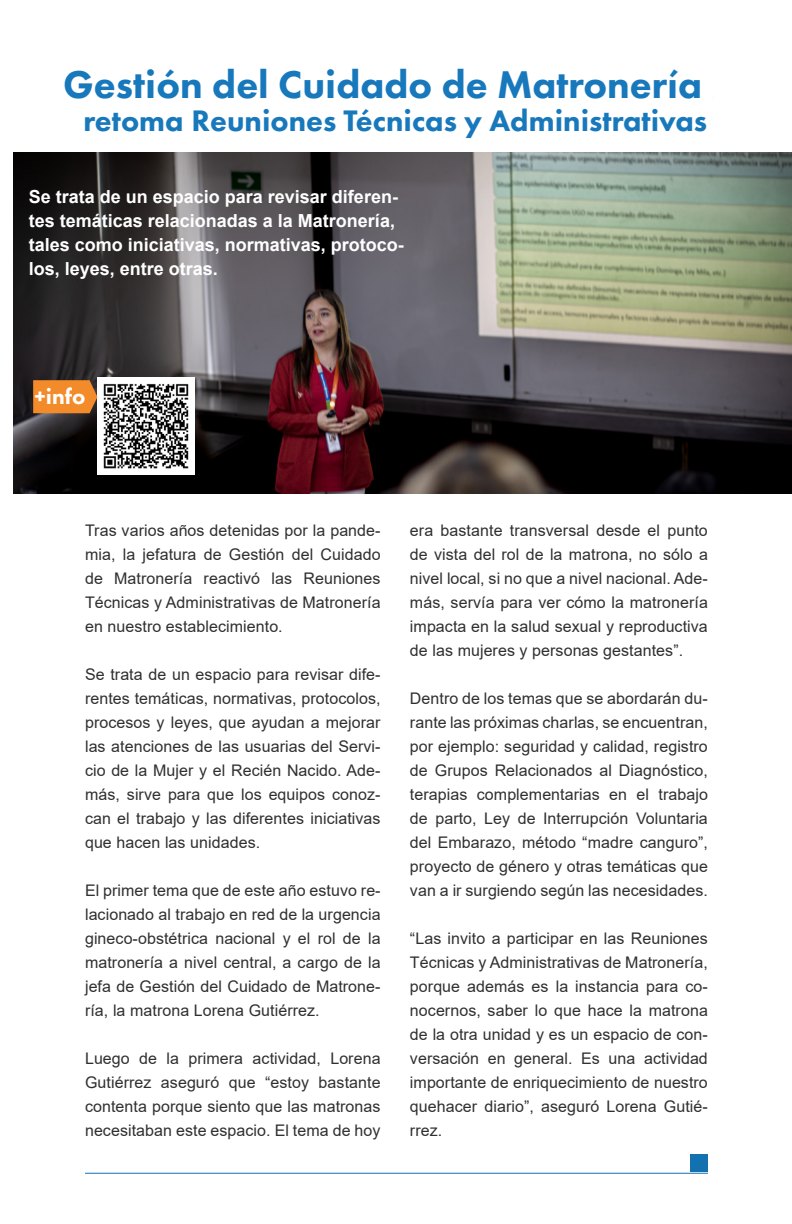
<style>
.page{position:relative;width:792px;height:1224px;background:#fff}
.page>*{position:absolute;margin:0;border:0;box-sizing:border-box;transform-origin:0 0}
.t1{font:800 40px "Futura PT";color:#1878bc}
.t2{font:800 30.8px "Futura PT";color:#1878bc}
.t3{font:800 22.4px "Futura PT";color:#fff}
.t4{font:700 18px/24px "Arial";color:#fff}
.t5{font:16px/24px "Arial";letter-spacing:.005em;color:#312f30;text-align:justify}
</style>
<div class="page">
<img style="left:14px;top:152px;width:778px;height:341px">
<hr style="left:85px;top:1173px;width:623px;height:1px;background:#1471b0">
<div style="left:690px;top:1154px;width:18px;height:17px;background:#1471b0"></div>
<img style="left:97px;top:377px;width:97px;height:97px">
<svg style="left:33px;top:380px;width:64px;height:33px;background:#e6842a"></svg>
<p class="t1" style="left:63px;top:59px;width:640px">Gestión del Cuidado de Matronería</p>
<p class="t2" style="left:84px;top:101px;width:625px">retoma Reuniones Técnicas y Administrativas</p>
<p class="t4" style="left:29px;top:185px;width:377px">Se trata de un espacio para revisar diferen&shy;tes temáticas relacionadas a la Matronería, tales como iniciativas, normativas, protoco&shy;los, leyes, entre otras.</p>
<p class="t3" style="left:35px;top:383px;width:52px">+info</p>
<p class="t5" style="left:85px;top:519px;width:297px">Tras varios años detenidas por la pande&shy;mia, la jefatura de Gestión del Cuidado de Matronería reactivó las Reuniones Técnicas y Administrativas de Matronería en nuestro establecimiento.</p>
<p class="t5" style="left:85px;top:663px;width:297px">Se trata de un espacio para revisar dife&shy;rentes temáticas, normativas, protocolos, procesos y leyes, que ayudan a mejorar las atenciones de las usuarias del Servi&shy;cio de la Mujer y el Recién Nacido. Ade&shy;más, sirve para que los equipos conoz&shy;can el trabajo y las diferentes iniciativas que hacen las unidades.</p>
<p class="t5" style="left:85px;top:879px;width:297px">El primer tema que de este año estuvo re&shy;lacionado al trabajo en red de la urgencia gineco-obstétrica nacional y el rol de la matronería a nivel central, a cargo de la jefa de Gestión del Cuidado de Matrone&shy;ría, la matrona Lorena Gutiérrez.</p>
<p class="t5" style="left:85px;top:1047px;width:297px">Luego de la primera actividad, Lorena Gutiérrez aseguró que “estoy bastante contenta porque siento que las matronas necesitaban este espacio. El tema de hoy</p>
<p class="t5" style="left:410px;top:519px;width:299px">era bastante transversal desde el punto de vista del rol de la matrona, no sólo a nivel local, si no que a nivel nacional. Ade&shy;más, servía para ver cómo la matronería impacta en la salud sexual y reproductiva de las mujeres y personas gestantes”.</p>
<p class="t5" style="left:410px;top:687px;width:299px">Dentro de los temas que se abordarán du&shy;rante las próximas charlas, se encuentran, por ejemplo: seguridad y calidad, registro de Grupos Relacionados al Diagnóstico, terapias complementarias en el trabajo de parto, Ley de Interrupción Voluntaria del Embarazo, método “madre canguro”, proyecto de género y otras temáticas que van a ir surgiendo según las necesidades.</p>
<p class="t5" style="left:410px;top:927px;width:299px">“Las invito a participar en las Reuniones Técnicas y Administrativas de Matronería, porque además es la instancia para co&shy;nocernos, saber lo que hace la matrona de la otra unidad y es un espacio de con&shy;versación en general. Es una actividad importante de enriquecimiento de nuestro quehacer diario”, aseguró Lorena Gutié&shy;rrez.</p>
</div>
